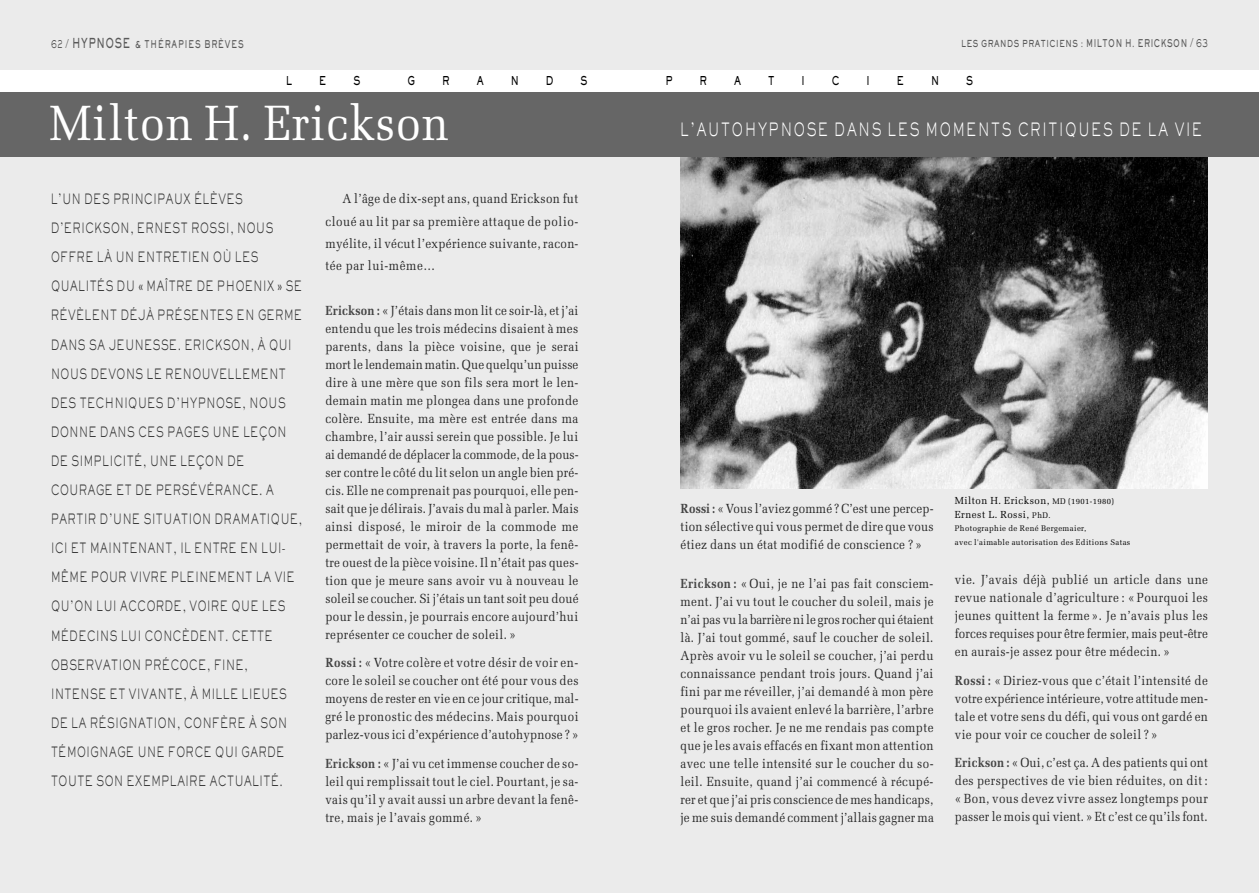
<style>
.page{position:relative;width:1259px;height:893px;background:#ebebeb}
.page>*{position:absolute;margin:0;border:0;box-sizing:border-box;transform-origin:0 0}
.t1{font:49.5px "Melior";letter-spacing:.02em;color:#fff;scale:.9 1}
.t2{font:300 18px "AT Sackers Gothic";letter-spacing:.14em;color:#fff;scale:.65 1}
.t3{font:300 13.95px/29.1px "AT Sackers Gothic";letter-spacing:.06em;color:#333;scale:.66 1}
.t4{font:13.2px/18px "Melior";letter-spacing:.03em;color:#262626;text-align:justify;scale:.88 1}
.t5{font:12px "AT Sackers Heavy Gothic";color:#000;scale:.7 1}
.t6{font:10.5px "AT Sackers Heavy Gothic";letter-spacing:.125em;color:#595959;scale:.65 1}
.t7{font:10.2px/13.5px "Melior";letter-spacing:.05em;color:#000;scale:.95 1}
.t8{font:9.45px "AT Sackers Heavy Gothic";letter-spacing:.08em;color:#595959;scale:.7 1}
.t9{font:8.1px/13.5px "Melior";letter-spacing:.05em;color:#000;scale:.95 1}
.s1{font-family:"AT Sackers Gothic";font-weight:300;font-size:12px;color:#404040}
.s2{font-size:13.5px}
.s3{font-size:10.5px}
.s4{font-weight:700;color:#454545}
.s5{font-size:8.1px}
</style>
<div class="page">
<img style="left:680px;top:157px;width:528px;height:331px">
<div style="left:0;top:91px;width:1259px;height:66px;background:#666"></div>
<div style="left:0;top:70px;width:1259px;height:21px;background:#fff"></div>
<p class="t6" style="left:51px;top:40px;width:298px"><span class="s1">62 /</span> <span class="s2">HYPNOSE</span> &amp; THÉRAPIES BRÈVES</p>
<p class="t8" style="left:961px;top:40px;width:354px">LES GRANDS PRATICIENS : <span class="s3">MILTON H. ERICKSON</span> <span class="s1">/ 63</span></p>
<p class="t5" style="left:286px;top:76px;width:10px">L</p>
<p class="t5" style="left:319px;top:76px;width:12px">E</p>
<p class="t5" style="left:353px;top:76px;width:11px">S</p>
<p class="t5" style="left:407px;top:76px;width:12px">G</p>
<p class="t5" style="left:442px;top:76px;width:12px">R</p>
<p class="t5" style="left:477px;top:76px;width:11px">A</p>
<p class="t5" style="left:511px;top:76px;width:13px">N</p>
<p class="t5" style="left:546px;top:76px;width:13px">D</p>
<p class="t5" style="left:580px;top:76px;width:11px">S</p>
<p class="t5" style="left:665px;top:76px;width:12px">P</p>
<p class="t5" style="left:699px;top:76px;width:12px">R</p>
<p class="t5" style="left:734px;top:76px;width:11px">A</p>
<p class="t5" style="left:768px;top:76px;width:11px">T</p>
<p class="t5" style="left:801px;top:76px;width:6px">I</p>
<p class="t5" style="left:832px;top:76px;width:13px">C</p>
<p class="t5" style="left:866px;top:76px;width:6px">I</p>
<p class="t5" style="left:897px;top:76px;width:12px">E</p>
<p class="t5" style="left:931px;top:76px;width:13px">N</p>
<p class="t5" style="left:966px;top:76px;width:11px">S</p>
<h1 class="t1" style="left:50px;top:94px;width:445px">Milton H. Erickson</h1>
<p class="t3" style="left:51px;top:186px;width:382px">L’UN DES PRINCIPAUX ÉLÈVES<br>D’ERICKSON, ERNEST ROSSI, NOUS<br>OFFRE LÀ UN ENTRETIEN OÙ LES<br>QUALITÉS DU « MAÎTRE DE PHOENIX » SE<br>RÉVÈLENT DÉJÀ PRÉSENTES EN GERME<br>DANS SA JEUNESSE. ERICKSON, À QUI<br>NOUS DEVONS LE RENOUVELLEMENT<br>DES TECHNIQUES D’HYPNOSE, NOUS<br>DONNE DANS CES PAGES UNE LEÇON<br>DE SIMPLICITÉ, UNE LEÇON DE<br>COURAGE ET DE PERSÉVÉRANCE. A<br>PARTIR D’UNE SITUATION DRAMATIQUE,<br>ICI ET MAINTENANT, IL ENTRE EN LUI-<br>MÊME POUR VIVRE PLEINEMENT LA VIE<br>QU’ON LUI ACCORDE, VOIRE QUE LES<br>MÉDECINS LUI CONCÈDENT. CETTE<br>OBSERVATION PRÉCOCE, FINE,<br>INTENSE ET VIVANTE, À MILLE LIEUES<br>DE LA RÉSIGNATION, CONFÈRE À SON<br>TÉMOIGNAGE UNE FORCE QUI GARDE<br>TOUTE SON EXEMPLAIRE ACTUALITÉ.</p>
<p class="t4" style="left:325px;top:188px;width:289px;line-height:22.2px;text-indent:17px">A l’âge de dix-sept ans, quand Erickson fut cloué au lit par sa première attaque de polio&shy;myélite, il vécut l’expérience suivante, racon&shy;tée par lui-même…</p>
<p class="t4" style="left:325px;top:301px;width:289px"><span class="s4">Erickson :</span> « J’étais dans mon lit ce soir-là, et j’ai entendu que les trois médecins disaient à mes parents, dans la pièce voisine, que je serai mort le lendemain matin. Que quelqu’un puisse dire à une mère que son fils sera mort le len&shy;demain matin me plongea dans une profonde colère. Ensuite, ma mère est entrée dans ma chambre, l’air aussi serein que possible. Je lui ai demandé de déplacer la commode, de la pous&shy;ser contre le côté du lit selon un angle bien pré&shy;cis. Elle ne comprenait pas pourquoi, elle pen&shy;sait que je délirais. J’avais du mal à parler. Mais ainsi disposé, le miroir de la commode me permettait de voir, à travers la porte, la fenê&shy;tre ouest de la pièce voisine. Il n’était pas ques&shy;tion que je meure sans avoir vu à nouveau le soleil se coucher. Si j’étais un tant soit peu doué pour le dessin, je pourrais encore aujourd’hui représenter ce coucher de soleil. »</p>
<p class="t4" style="left:325px;top:653px;width:289px"><span class="s4">Rossi :</span> « Votre colère et votre désir de voir en&shy;core le soleil se coucher ont été pour vous des moyens de rester en vie en ce jour critique, mal&shy;gré le pronostic des médecins. Mais pourquoi parlez-vous ici d’expérience d’autohypnose ? »</p>
<p class="t4" style="left:325px;top:754px;width:289px"><span class="s4">Erickson :</span> « J’ai vu cet immense coucher de so&shy;leil qui remplissait tout le ciel. Pourtant, je sa&shy;vais qu’il y avait aussi un arbre devant la fenê&shy;tre, mais je l’avais gommé. »</p>
<h2 class="t2" style="left:680px;top:122px;width:804px">L’AUTOHYPNOSE DANS LES MOMENTS CRITIQUES DE LA VIE</h2>
<p class="t7" style="left:955px;top:494px;width:169px">Milton H. Erickson, <span class="s5">MD (1901-1980)<br></span>Ernest L. Rossi, <span class="s5">PhD.</span></p>
<p class="t9" style="left:955px;top:522px;width:186px">Photographie de René Bergemaier,<br>avec l'aimable autorisation des Editions Satas</p>
<p class="t4" style="left:680px;top:499px;width:289px"><span class="s4">Rossi:</span> « Vous l’aviez gommé ? C’est une percep&shy;tion sélective qui vous permet de dire que vous étiez dans un état modifié de conscience ? »</p>
<p class="t4" style="left:680px;top:574px;width:289px"><span class="s4">Erickson :</span> « Oui, je ne l’ai pas fait consciem&shy;ment. J’ai vu tout le coucher du soleil, mais je n’ai pas vu la barrière ni le gros rocher qui étaient là. J’ai tout gommé, sauf le coucher de soleil.<br>Après avoir vu le soleil se coucher, j’ai perdu connaissance pendant trois jours. Quand j’ai fini par me réveiller, j’ai demandé à mon père pourquoi ils avaient enlevé la barrière, l’arbre et le gros rocher. Je ne me rendais pas compte que je les avais effacés en fixant mon attention avec une telle intensité sur le coucher du so&shy;leil. Ensuite, quand j’ai commencé à récupé&shy;rer et que j’ai pris conscience de mes handicaps, je me suis demandé comment j’allais gagner ma</p>
<p class="t4" style="left:955px;top:571px;width:289px">vie. J’avais déjà publié un article dans une revue nationale d’agriculture : « Pourquoi les jeunes quittent la ferme ». Je n’avais plus les forces requises pour être fermier, mais peut-être en aurais-je assez pour être médecin. »</p>
<p class="t4" style="left:955px;top:671px;width:289px"><span class="s4">Rossi :</span> « Diriez-vous que c’était l’intensité de votre expérience intérieure, votre attitude men&shy;tale et votre sens du défi, qui vous ont gardé en vie pour voir ce coucher de soleil ? »</p>
<p class="t4" style="left:955px;top:754px;width:289px"><span class="s4">Erickson :</span> « Oui, c’est ça. A des patients qui ont des perspectives de vie bien réduites, on dit : « Bon, vous devez vivre assez longtemps pour passer le mois qui vient. » Et c’est ce qu’ils font.</p>
</div>
